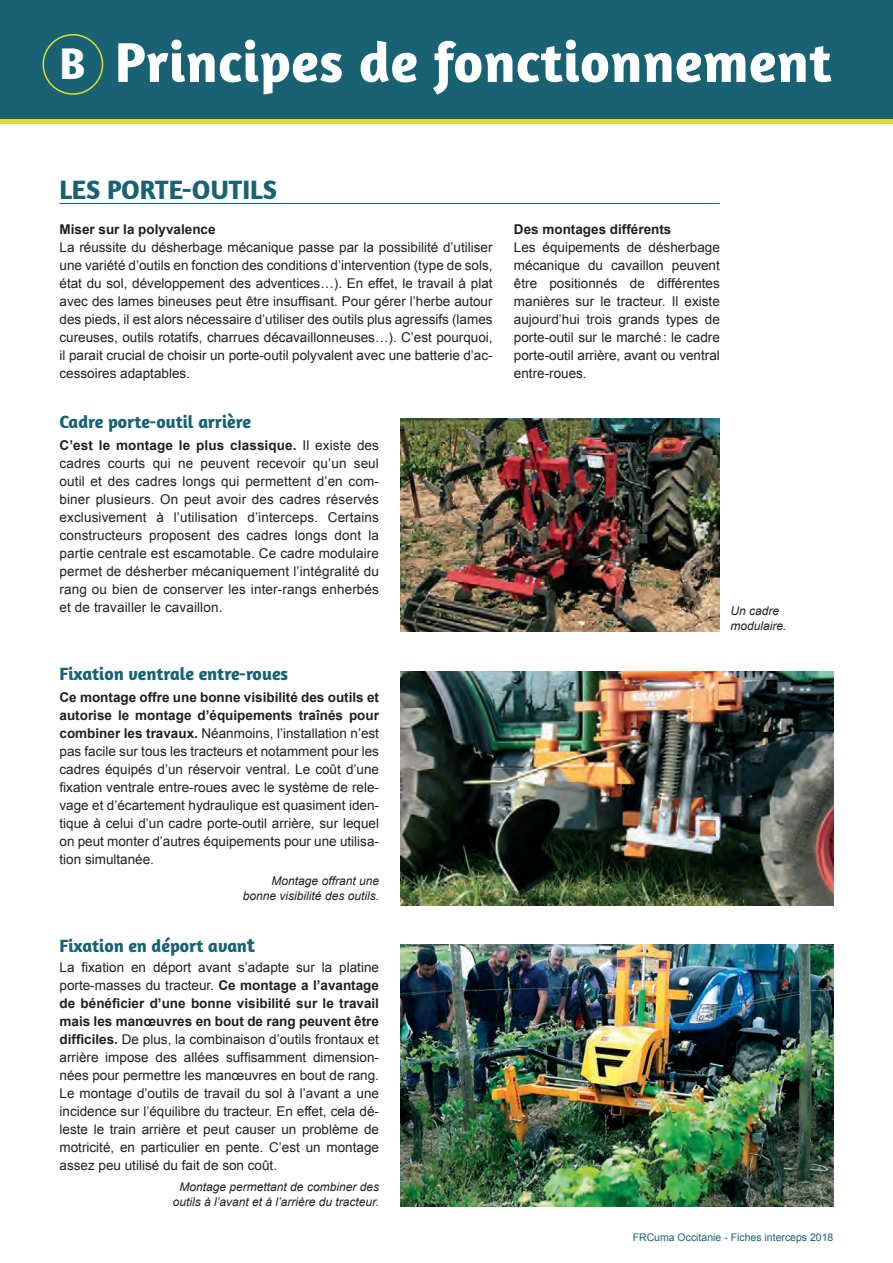
<style>
.page{position:relative;width:893px;height:1263px;background:#fff}
.page>*{position:absolute;margin:0;border:0;box-sizing:border-box;transform-origin:0 0}
.t1{font:700 57px "Amaranth";letter-spacing:.01em;color:#fff}
.t2{font:700 27px "Amaranth";color:#186274}
.t3{font:700 18px "Amaranth";color:#186274}
.t4{font:13.5px/18px "Arial";color:#231f20;text-align:justify}
.t5{font:700 13.5px "Arial";color:#231f20}
.t6{font:italic 12px/15px "Arial";color:#231f20}
.t7{font:10.5px "Arial";color:#186274}
.s1{font-size:45px}
.s2{font-weight:700}
.s3{font-size:21px}
</style>
<div class="page">
<div style="left:0;top:0;width:893px;height:119px;background:#186274"></div>
<div style="left:42px;top:34px;width:61px;height:61px;border:2px solid #e0dc2e;border-radius:50%"></div>
<hr style="left:0;top:119px;width:893px;height:4px;background:#e0dc2e">
<img style="left:400px;top:418px;width:320px;height:213px">
<img style="left:400px;top:945px;width:433px;height:261px">
<img style="left:400px;top:671px;width:433px;height:234px">
<hr style="left:59px;top:203px;width:661px;height:1px;background:#186274">
<h1 class="t1" style="left:60px;top:26px;width:773px"><span class="s1">B</span> Principes de fonctionnement</h1>
<h2 class="t2" style="left:59px;top:172px;width:219px">LES PORTE-OUTILS</h2>
<p class="t5" style="left:59px;top:220px;width:158px">Miser sur la polyvalence</p>
<p class="t4" style="left:59px;top:238px;width:435px">La réussite du désherbage mécanique passe par la possibilité d’utiliser une variété d’outils en fonction des conditions d’intervention (type de sols, état du sol, développement des adventices…). En effet, le travail à plat avec des lames bineuses peut être insuffisant. Pour gérer l’herbe autour des pieds, il est alors nécessaire d’utiliser des outils plus agressifs (lames cureuses, outils rotatifs, charrues décavaillonneuses…). C’est pourquoi, il parait crucial de choisir un porte-outil polyvalent avec une batterie d’ac&shy;cessoires adaptables.</p>
<h3 class="t3" style="left:59px;top:410px;width:193px">Cadre porte-outil arrière</h3>
<p class="t4" style="left:59px;top:436px;width:321px"><span class="s2">C’est le montage le plus classique.</span> Il existe des cadres courts qui ne peuvent recevoir qu’un seul outil et des cadres longs qui permettent d’en com&shy;biner plusieurs. On peut avoir des cadres réservés exclusivement à l’utilisation d’interceps. Certains constructeurs proposent des cadres longs dont la partie centrale est escamotable. Ce cadre modulaire permet de désherber mécaniquement l’intégralité du rang ou bien de conserver les inter-rangs enherbés et de travailler le cavaillon.</p>
<h3 class="t3" style="left:59px;top:662px;width:230px">Fixation ventrale entre-roues</h3>
<p class="t4" style="left:59px;top:688px;width:321px"><span class="s2">Ce montage offre une bonne visibilité des outils et autorise le montage d’équipements traînés pour combiner les travaux.</span> Néanmoins, l’installation n’est pas facile sur tous les tracteurs et notamment pour les cadres équipés d’un réservoir ventral. Le coût d’une fixation ventrale entre-roues avec le système de rele&shy;vage et d’écartement hydraulique est quasiment iden&shy;tique à celui d’un cadre porte-outil arrière, sur lequel on peut monter d’autres équipements pour une utilisa&shy;tion simultanée.</p>
<p class="t6" style="left:243px;top:873px;width:138px;text-align:right">Montage offrant une bonne visibilité des outils.</p>
<h3 class="t3" style="left:59px;top:934px;width:197px">Fixation en déport avan<span class="s3">t</span></h3>
<p class="t4" style="left:59px;top:958px;width:321px">La fixation en déport avant s’adapte sur la platine porte-masses du tracteur. <span class="s2">Ce montage a l’avantage de bénéficier d’une bonne visibilité sur le travail mais les manœuvres en bout de rang peuvent être difficiles.</span> De plus, la combinaison d’outils frontaux et arrière impose des allées suffisamment dimension&shy;nées pour permettre les manœuvres en bout de rang.<br>Le montage d’outils de travail du sol à l’avant a une incidence sur l’équilibre du tracteur. En effet, cela dé&shy;leste le train arrière et peut causer un problème de motricité, en particulier en pente. C’est un montage assez peu utilisé du fait de son coût.</p>
<p class="t6" style="left:173px;top:1179px;width:208px;text-align:center">Montage permettant de combiner des outils à l’avant et à l’arrière du tracteur.</p>
<p class="t5" style="left:514px;top:220px;width:159px">Des montages différents</p>
<p class="t4" style="left:514px;top:238px;width:207px">Les équipements de désherbage mécanique du cavaillon peuvent être positionnés de différentes manières sur le tracteur. Il existe aujourd’hui trois grands types de porte-outil sur le marché : le cadre porte-outil arrière, avant ou ventral entre-roues.</p>
<p class="t6" style="left:730px;top:603px;width:58px">Un cadre modulaire.</p>
<p class="t7" style="left:633px;top:1230px;width:202px">FRCuma Occitanie - Fiches interceps 2018</p>
</div>
